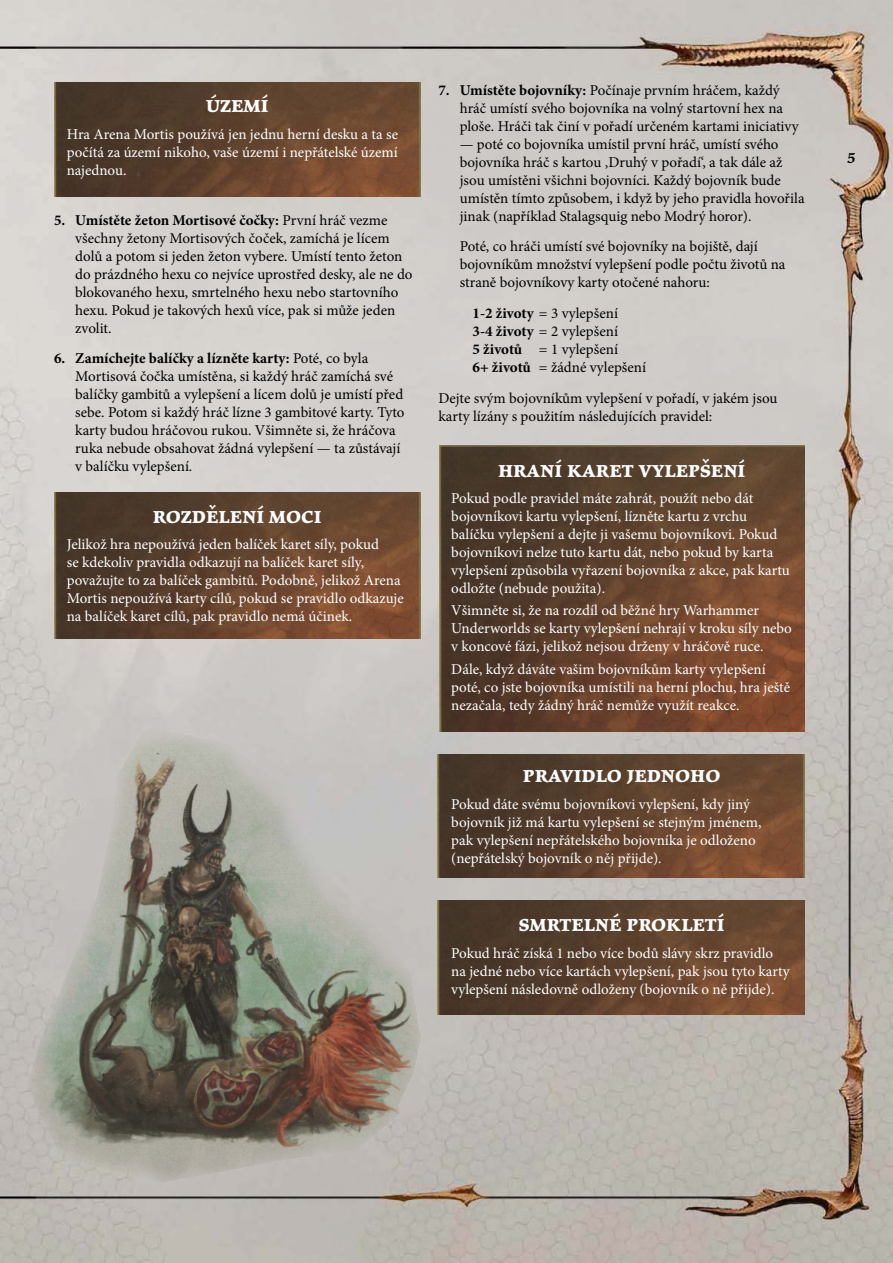
<style>
.page{position:relative;width:893px;height:1263px;background:#fff}
.page>*{position:absolute;margin:0;border:0;box-sizing:border-box;transform-origin:0 0}
.t1{font:700 18px "Elysium Pro";color:#fff}
.t2{font:15px/18px "Minion Pro";color:#000}
.t3{font:15px/18px "Minion Pro";color:#fff}
.t4{font:500 15px "Elysium Pro";color:#000}
.s1{font-weight:700}
</style>
<div class="page">
<img style="left:0;top:0;width:893px;height:1263px">
<img style="left:54px;top:492px;width:367px;height:147px">
<img style="left:54px;top:83px;width:367px;height:114px">
<img style="left:438px;top:900px;width:367px;height:114px">
<img style="left:438px;top:755px;width:367px;height:123px">
<img style="left:439px;top:445px;width:366px;height:286px">
<img style="left:26px;top:727px;width:395px;height:455px">
<p class="t1" style="left:206px;top:94px;width:65px">ÚZEMÍ</p>
<p class="t3" style="left:67px;top:125px;width:333px;text-align:justify">Hra Arena Mortis používá jen jednu herní desku a ta se počítá za území nikoho, vaše území i nepřátelské území najednou.</p>
<p class="t2" style="left:75px;top:211px;width:339px;text-indent:-21px"><span class="s1">5. Umístěte žeton Mortisové čočky:</span> První hráč vezme všechny žetony Mortisových čoček, zamíchá je lícem dolů a potom si jeden žeton vybere. Umístí tento žeton do prázdného hexu co nejvíce uprostřed desky, ale ne do blokovaného hexu, smrtelného hexu nebo startovního hexu. Pokud je takových hexů více, pak si může jeden zvolit.</p>
<p class="t2" style="left:75px;top:350px;width:331px;text-indent:-21px"><span class="s1">6. Zamíchejte balíčky a lízněte karty:</span> Poté, co byla Mortisová čočka umístěna, si každý hráč zamíchá své balíčky gambitů a vylepšení a lícem dolů je umístí před sebe. Potom si každý hráč lízne 3 gambitové karty. Tyto karty budou hráčovou rukou. Všimněte si, že hráčova ruka nebude obsahovat žádná vylepšení — ta zůstávají v balíčku vylepšení.</p>
<p class="t1" style="left:153px;top:504px;width:170px">ROZDĚLENÍ MOCI</p>
<p class="t3" style="left:67px;top:535px;width:339px">Jelikož hra nepoužívá jeden balíček karet síly, pokud<br>se kdekoliv pravidla odkazují na balíček karet síly, považujte to za balíček gambitů. Podobně, jelikož Arena Mortis nepoužívá karty cílů, pokud se pravidlo odkazuje na balíček karet cílů, pak pravidlo nemá účinek.</p>
<p class="t2" style="left:460px;top:81px;width:340px;text-indent:-21px"><span class="s1">7. Umístěte bojovníky:</span> Počínaje prvním hráčem, každý hráč umístí svého bojovníka na volný startovní hex na ploše. Hráči tak činí v pořadí určeném kartami iniciativy</p>
<p class="t2" style="left:460px;top:135px;width:346px">— poté co bojovníka umístil první hráč, umístí svého bojovníka hráč s kartou ‚Druhý v pořadí‘, a tak dále až jsou umístěni všichni bojovníci. Každý bojovník bude umístěn tímto způsobem, i když by jeho pravidla hovořila jinak (například Stalagsquig nebo Modrý horor).</p>
<p class="t2" style="left:460px;top:238px;width:327px">Poté, co hráči umístí své bojovníky na bojiště, dají bojovníkům množství vylepšení podle počtu životů na straně bojovníkovy karty otočené nahoru:</p>
<p class="t2" style="left:472px;top:304px;width:175px"><span class="s1">1-2 životy</span> = 3 vylepšení<br><span class="s1">3-4 životy</span> = 2 vylepšení<br><span class="s1">5 životů</span> = 1 vylepšení<br><span class="s1">6+ životů</span> = žádné vylepšení</p>
<p class="t2" style="left:438px;top:389px;width:341px">Dejte svým bojovníkům vylepšení v pořadí, v jakém jsou karty lízány s použitím následujících pravidel:</p>
<p class="t1" style="left:498px;top:458px;width:249px">HRANÍ KARET VYLEPŠENÍ</p>
<p class="t3" style="left:451px;top:489px;width:340px">Pokud podle pravidel máte zahrát, použít nebo dát bojovníkovi kartu vylepšení, lízněte kartu z vrchu balíčku vylepšení a dejte ji vašemu bojovníkovi. Pokud bojovníkovi nelze tuto kartu dát, nebo pokud by karta vylepšení způsobila vyřazení bojovníka z akce, pak kartu odložte (nebude použita).</p>
<p class="t3" style="left:451px;top:602px;width:342px">Všimněte si, že na rozdíl od běžné hry Warhammer<br>Underworlds se karty vylepšení nehrají v kroku síly nebo v koncové fázi, jelikož nejsou drženy v hráčově ruce.</p>
<p class="t3" style="left:451px;top:660px;width:340px">Dále, když dáváte vašim bojovníkům karty vylepšení poté, co jste bojovníka umístili na herní plochu, hra ještě nezačala, tedy žádný hráč nemůže využít reakce.</p>
<p class="t1" style="left:523px;top:764px;width:199px">PRAVIDLO JEDNOHO</p>
<p class="t3" style="left:451px;top:795px;width:312px">Pokud dáte svému bojovníkovi vylepšení, kdy jiný bojovník již má kartu vylepšení se stejným jménem, pak vylepšení nepřátelského bojovníka je odloženo (nepřátelský bojovník o něj přijde).</p>
<p class="t1" style="left:519px;top:913px;width:208px">SMRTELNÉ PROKLETÍ</p>
<p class="t3" style="left:451px;top:944px;width:340px">Pokud hráč získá 1 nebo více bodů slávy skrz pravidlo na jedné nebo více kartách vylepšení, pak jsou tyto karty vylepšení následovně odloženy (bojovník o ně přijde).</p>
<p class="t4" style="left:847px;top:148px;width:11px">5</p>
</div>
